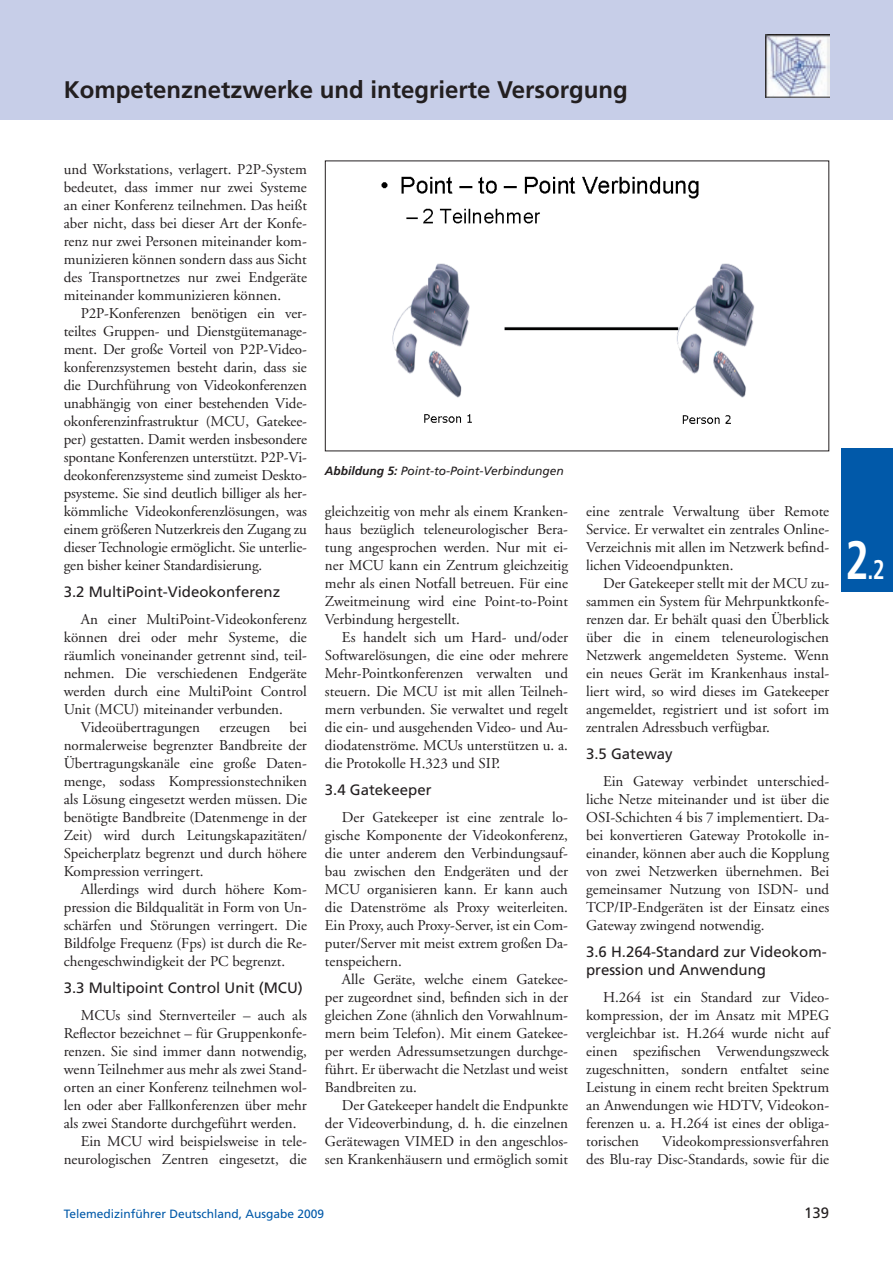
<style>
.page{position:relative;width:893px;height:1263px;background:#fff}
.page>*{position:absolute;margin:0;border:0;box-sizing:border-box;transform-origin:0 0}
.t1{font:700 condensed 27px "Frutiger";color:#fff;scale:.85 1}
.t2{font:700 24px "Frutiger";color:#231f20}
.t3{font:15px/18px "Adobe Garamond";color:#231f20;text-align:justify}
.t4{font:15px/18px "Frutiger";color:#231f20}
.t5{font:12px "Frutiger";color:#0159a9}
.t6{font:italic 12px "Frutiger";color:#231f20}
.s1{font-weight:700}
.s2{font-size:54px}
</style>
<div class="page">
<div style="left:0;top:0;width:893px;height:119px;background:#c7cee8"></div>
<img style="left:765px;top:34px;width:64px;height:64px">
<div style="left:842px;top:448px;width:51px;height:143px;background:#0159a9"></div>
<img style="left:381px;top:176px;width:374px;height:248px">
<h2 class="t2" style="left:64px;top:76px;width:566px">Kompetenznetzwerke und integrierte Versorgung</h2>
<p class="t3" style="left:64px;top:160px;width:245px">und Workstations, verlagert. P2P-System bedeutet, dass immer nur zwei Systeme an einer Konferenz teilnehmen. Das heißt aber nicht, dass bei dieser Art der Konfe&shy;renz nur zwei Personen miteinander kom&shy;munizieren können sondern dass aus Sicht des Transportnetzes nur zwei Endgeräte miteinander kommunizieren können.</p>
<p class="t3" style="left:64px;top:304px;width:245px;text-indent:17px">P2P-Konferenzen benötigen ein ver&shy;teiltes Gruppen- und Dienstgütemanage&shy;ment. Der große Vorteil von P2P-Video&shy;konferenzsystemen besteht darin, dass sie die Durchführung von Videokonferenzen unabhängig von einer bestehenden Vide&shy;okonferenzinfrastruktur (MCU, Gatekee&shy;per) gestatten. Damit werden insbesondere spontane Konferenzen unterstützt. P2P-Vi&shy;deokonferenzsysteme sind zumeist Deskto&shy;psysteme. Sie sind deutlich billiger als her&shy;kömmliche Videokonferenzlösungen, was einem größeren Nutzerkreis den Zugang zu dieser Technologie ermöglicht. Sie unterlie&shy;gen bisher keiner Standardisierung.</p>
<p class="t4" style="left:64px;top:582px;width:218px">3.2 MultiPoint-Videokonferenz</p>
<p class="t3" style="left:81px;top:610px;width:228px">An einer MultiPoint-Videokonferenz</p>
<p class="t3" style="left:64px;top:628px;width:245px">können drei oder mehr Systeme, die</p>
<p class="t3" style="left:64px;top:646px;width:245px">räumlich voneinander getrennt sind, teil-</p>
<p class="t3" style="left:64px;top:664px;width:245px">nehmen. Die verschiedenen Endgeräte</p>
<p class="t3" style="left:64px;top:682px;width:245px">werden durch eine MultiPoint Control</p>
<p class="t3" style="left:64px;top:700px;width:221px">Unit (MCU) miteinander verbunden.</p>
<p class="t3" style="left:81px;top:718px;width:121px">Videoübertragungen</p>
<p class="t3" style="left:220px;top:718px;width:52px">erzeugen</p>
<p class="t3" style="left:64px;top:718px;width:245px;text-indent:226px">bei normalerweise begrenzter Bandbreite der Übertragungskanäle eine große Daten&shy;menge, sodass Kompressionstechniken als Lösung eingesetzt werden müssen. Die benötigte Bandbreite (Datenmenge in der Zeit) wird durch Leitungskapazitäten/ Speicherplatz begrenzt und durch höhere Kompression verringert.</p>
<p class="t3" style="left:64px;top:880px;width:245px;text-indent:17px">Allerdings wird durch höhere Kom&shy;pression die Bildqualität in Form von Un&shy;schärfen und Störungen verringert. Die Bildfolge Frequenz (Fps) ist durch die Re&shy;chengeschwindigkeit der PC begrenzt.</p>
<p class="t4" style="left:64px;top:978px;width:241px">3.3 Multipoint Control Unit (MCU)</p>
<p class="t3" style="left:81px;top:1006px;width:228px">MCUs sind Sternverteiler – auch als</p>
<p class="t3" style="left:64px;top:1024px;width:245px">Reflector bezeichnet – für Gruppenkonfe-</p>
<p class="t3" style="left:64px;top:1042px;width:245px">renzen. Sie sind immer dann notwendig,</p>
<p class="t3" style="left:64px;top:1060px;width:245px">wenn Teilnehmer aus mehr als zwei Stand-</p>
<p class="t3" style="left:64px;top:1078px;width:245px">orten an einer Konferenz teilnehmen wol-</p>
<p class="t3" style="left:64px;top:1096px;width:245px">len oder aber Fallkonferenzen über mehr</p>
<p class="t3" style="left:64px;top:1114px;width:234px">als zwei Standorte durchgeführt werden.</p>
<p class="t3" style="left:81px;top:1132px;width:228px">Ein MCU wird beispielsweise in tele-</p>
<p class="t3" style="left:64px;top:1150px;width:245px">neurologischen Zentren eingesetzt, die</p>
<p class="t6" style="left:325px;top:464px;width:240px"><span class="s1">Abbildung 5:</span> Point-to-Point-Verbindungen</p>
<p class="t3" style="left:325px;top:502px;width:245px">gleichzeitig von mehr als einem Kranken&shy;haus bezüglich teleneurologischer Bera&shy;tung angesprochen werden. Nur mit ei&shy;ner MCU kann ein Zentrum gleichzeitig mehr als einen Notfall betreuen. Für eine Zweitmeinung wird eine Point-to-Point Verbindung hergestellt.</p>
<p class="t3" style="left:325px;top:628px;width:245px;text-indent:17px">Es handelt sich um Hard- und/oder Softwarelösungen, die eine oder mehrere Mehr-Pointkonferenzen verwalten und steuern. Die MCU ist mit allen Teilneh&shy;mern verbunden. Sie verwaltet und regelt die ein- und ausgehenden Video- und Au&shy;diodatenströme. MCUs unterstützen u. a. die Protokolle H.323 und SIP.</p>
<p class="t4" style="left:325px;top:780px;width:108px">3.4 Gatekeeper</p>
<p class="t3" style="left:325px;top:808px;width:245px;text-indent:17px">Der Gatekeeper ist eine zentrale lo&shy;gische Komponente der Videokonferenz, die unter anderem den Verbindungsauf&shy;bau zwischen den Endgeräten und der MCU organisieren kann. Er kann auch die Datenströme als Proxy weiterleiten.<br>Ein Proxy, auch Proxy-Server, ist ein Com&shy;puter/Server mit meist extrem großen Da&shy;tenspeichern.</p>
<p class="t3" style="left:325px;top:970px;width:245px;text-indent:17px">Alle Geräte, welche einem Gatekee&shy;per zugeordnet sind, befinden sich in der gleichen Zone (ähnlich den Vorwahlnum&shy;mern beim Telefon). Mit einem Gatekee&shy;per werden Adressumsetzungen durchge&shy;führt. Er überwacht die Netzlast und weist Bandbreiten zu.</p>
<p class="t3" style="left:325px;top:1096px;width:245px;text-indent:17px">Der Gatekeeper handelt die Endpunkte der Videoverbindung, d. h. die einzelnen Gerätewagen VIMED in den angeschlos&shy;sen Krankenhäusern und ermöglich somit</p>
<p class="t3" style="left:586px;top:502px;width:245px">eine zentrale Verwaltung über Remote Service. Er verwaltet ein zentrales Online-Verzeichnis mit allen im Netzwerk befind&shy;lichen Videoendpunkten.</p>
<p class="t3" style="left:586px;top:574px;width:245px;text-indent:17px">Der Gatekeeper stellt mit der MCU zu&shy;sammen ein System für Mehrpunktkonfe&shy;renzen dar. Er behält quasi den Überblick über die in einem teleneurologischen Netzwerk angemeldeten Systeme. Wenn ein neues Gerät im Krankenhaus instal&shy;liert wird, so wird dieses im Gatekeeper angemeldet, registriert und ist sofort im zentralen Adressbuch verfügbar.</p>
<p class="t4" style="left:586px;top:744px;width:88px">3.5 Gateway</p>
<p class="t3" style="left:586px;top:772px;width:245px;text-indent:17px">Ein Gateway verbindet unterschied&shy;liche Netze miteinander und ist über die OSI-Schichten 4 bis 7 implementiert. Da&shy;bei konvertieren Gateway Protokolle in&shy;einander, können aber auch die Kopplung von zwei Netzwerken übernehmen. Bei gemeinsamer Nutzung von ISDN- und TCP/IP-Endgeräten ist der Einsatz eines Gateway zwingend notwendig.</p>
<p class="t4" style="left:586px;top:942px;width:242px">3.6 H.264-Standard zur Videokom&shy;pression und Anwendung</p>
<p class="t3" style="left:586px;top:988px;width:245px;text-indent:17px">H.264 ist ein Standard zur Video&shy;kompression, der im Ansatz mit MPEG vergleichbar ist. H.264 wurde nicht auf einen spezifischen Verwendungszweck zugeschnitten, sondern entfaltet seine Leistung in einem recht breiten Spektrum an Anwendungen wie HDTV, Videokon&shy;ferenzen u. a. H.264 ist eines der obliga&shy;torischen</p>
<p class="t3" style="left:586px;top:1132px;width:245px;text-align:right">Videokompressionsverfahren<br>des Blu-ray Disc-Standards, sowie für die</p>
<p class="t5" style="left:64px;top:1206px;width:262px">Telemedizinführer Deutschland, Ausgabe 2009</p>
<p class="t4" style="left:804px;top:1203px;width:27px">139</p>
<h1 class="t1" style="left:845px;top:553px;width:48px"><span class="s2">2</span>.2</h1>
</div>
